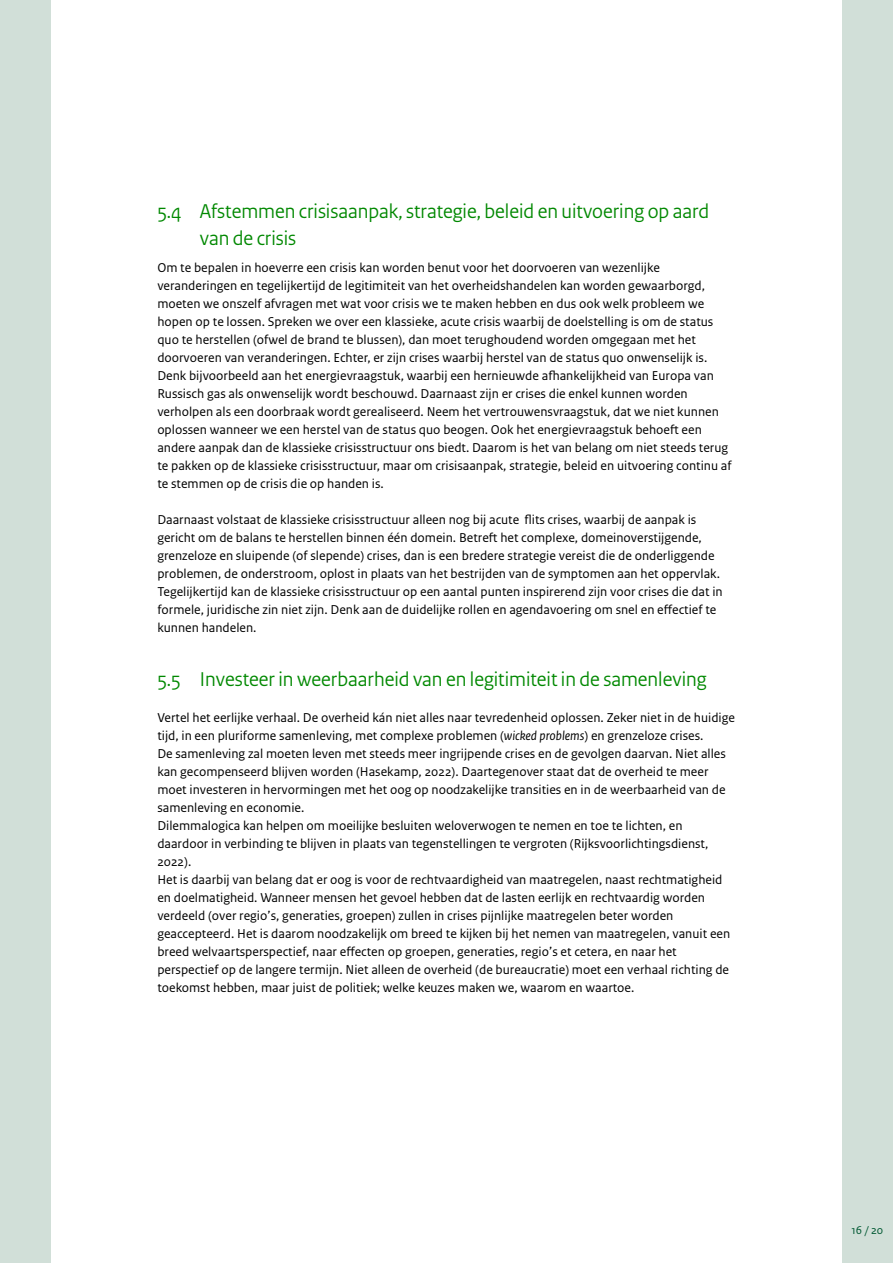
<style>
.page{position:relative;width:893px;height:1263px;background:#d1dfd8}
.page>*{position:absolute;margin:0;border:0;box-sizing:border-box;transform-origin:0 0}
.H3_04_RO_Paragraafko{font:21px/27px "Rijksoverheid Sans Heading";color:#080}
.P_10_RO_Broodtekst_S{font:13.5px/18px "Rijksoverheid Sans Text";color:#000}
.t1{font:12px "Rijksoverheid Sans Text";color:#005832}
.s1{font-style:italic}
</style>
<div class="page">
<div style="left:51px;top:0;width:791px;height:1263px;background:#fff"></div>
<h3 class="H3_04_RO_Paragraafko" style="left:200px;top:198px;width:511px;text-indent:-43px">5.4 Afstemmen crisisaanpak, strategie, beleid en uitvoering op aard van de crisis</h3>
<p class="P_10_RO_Broodtekst_S" style="left:157px;top:259px;width:576px">Om te bepalen in hoeverre een crisis kan worden benut voor het doorvoeren van wezenlijke veranderingen en tegelijkertijd de legitimiteit van het overheidshandelen kan worden gewaarborgd, moeten we onszelf afvragen met wat voor crisis we te maken hebben en dus ook welk probleem we hopen op te lossen. Spreken we over een klassieke, acute crisis waarbij de doelstelling is om de status quo te herstellen (ofwel de brand te blussen), dan moet terughoudend worden omgegaan met het doorvoeren van veranderingen. Echter, er zijn crises waarbij herstel van de status quo onwenselijk is.<br>Denk bijvoorbeeld aan het energievraagstuk, waarbij een hernieuwde afhankelijkheid van Europa van Russisch gas als onwenselijk wordt beschouwd. Daarnaast zijn er crises die enkel kunnen worden verholpen als een doorbraak wordt gerealiseerd. Neem het vertrouwensvraagstuk, dat we niet kunnen oplossen wanneer we een herstel van de status quo beogen. Ook het energievraagstuk behoeft een andere aanpak dan de klassieke crisisstructuur ons biedt. Daarom is het van belang om niet steeds terug te pakken op de klassieke crisisstructuur, maar om crisisaanpak, strategie, beleid en uitvoering continu af te stemmen op de crisis die op handen is.</p>
<p class="P_10_RO_Broodtekst_S" style="left:157px;top:511px;width:564px">Daarnaast volstaat de klassieke crisisstructuur alleen nog bij acute flits crises, waarbij de aanpak is gericht om de balans te herstellen binnen één domein. Betreft het complexe, domeinoverstijgende, grenzeloze en sluipende (of slepende) crises, dan is een bredere strategie vereist die de onderliggende problemen, de onderstroom, oplost in plaats van het bestrijden van de symptomen aan het oppervlak.</p>
<p class="P_10_RO_Broodtekst_S" style="left:157px;top:583px;width:567px">Tegelijkertijd kan de klassieke crisisstructuur op een aantal punten inspirerend zijn voor crises die dat in formele, juridische zin niet zijn. Denk aan de duidelijke rollen en agendavoering om snel en effectief te kunnen handelen.</p>
<h3 class="H3_04_RO_Paragraafko" style="left:157px;top:666px;width:551px">5.5 Investeer in weerbaarheid van en legitimiteit in de samenleving</h3>
<p class="P_10_RO_Broodtekst_S" style="left:157px;top:709px;width:579px">Vertel het eerlijke verhaal. De overheid kán niet alles naar tevredenheid oplossen. Zeker niet in de huidige tijd, in een pluriforme samenleving, met complexe problemen (<span class="s1">wicked problems</span>) en grenzeloze crises.<br>De samenleving zal moeten leven met steeds meer ingrijpende crises en de gevolgen daarvan. Niet alles kan gecompenseerd blijven worden (Hasekamp, 2022). Daartegenover staat dat de overheid te meer moet investeren in hervormingen met het oog op noodzakelijke transities en in de weerbaarheid van de samenleving en economie.</p>
<p class="P_10_RO_Broodtekst_S" style="left:157px;top:817px;width:553px">Dilemmalogica kan helpen om moeilijke besluiten weloverwogen te nemen en toe te lichten, en daardoor in verbinding te blijven in plaats van tegenstellingen te vergroten (Rijksvoorlichtingsdienst,<br>2022).</p>
<p class="P_10_RO_Broodtekst_S" style="left:157px;top:871px;width:574px">Het is daarbij van belang dat er oog is voor de rechtvaardigheid van maatregelen, naast rechtmatigheid en doelmatigheid. Wanneer mensen het gevoel hebben dat de lasten eerlijk en rechtvaardig worden verdeeld (over regio’s, generaties, groepen) zullen in crises pijnlijke maatregelen beter worden geaccepteerd. Het is daarom noodzakelijk om breed te kijken bij het nemen van maatregelen, vanuit een breed welvaartsperspectief, naar effecten op groepen, generaties, regio’s et cetera, en naar het perspectief op de langere termijn. Niet alleen de overheid (de bureaucratie) moet een verhaal richting de toekomst hebben, maar juist de politiek; welke keuzes maken we, waarom en waartoe.</p>
<p class="t1" style="left:852px;top:1223px;width:33px">16 / 20</p>
</div>
